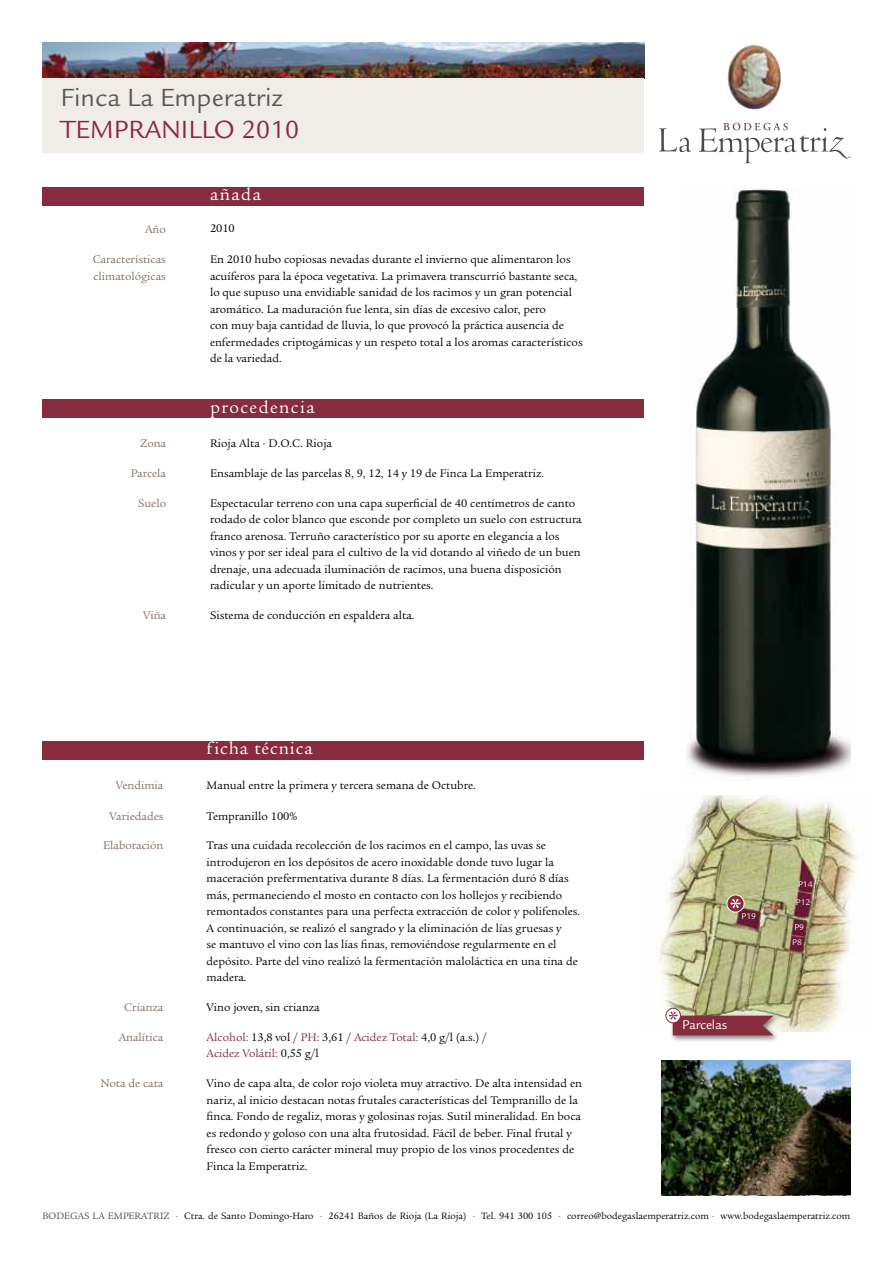
<style>
.page{position:relative;width:893px;height:1263px;background:#fff}
.page>*{position:absolute;margin:0;border:0;box-sizing:border-box;transform-origin:0 0}
.t1{font:27px "Legacy Sans ITC Std";color:#58585a}
.t2{font:27px "Legacy Sans ITC Std";color:#872b3f}
.t3{font:18px "Legacy Serif ITC Pro";letter-spacing:.08em;color:#fff}
.t4{font:18px "Legacy Serif ITC Pro";letter-spacing:.05em;color:#fff}
.t5{font:13.8px "Legacy Sans ITC Std";letter-spacing:-.015em;color:#fff}
.t6{font:12px/16.5px "Legacy Serif ITC Pro";color:#000}
.t7{font:12px/16.5px "Legacy Serif ITC Pro";color:#866d63}
.t8{font:12px/16.5px "Legacy Serif ITC Pro";color:#872b3f}
.t9{font:10.05px "Legacy Serif ITC Pro";color:#000}
.t10{font:9px/15.3px "Legacy Sans ITC Std";color:#fff}
.s1{color:#000}
.s2{color:#4b4b4d}
.s3{color:#872b3f}
</style>
<div class="page">
<div style="left:43px;top:187px;width:601px;height:19px;background:#872b3f"></div>
<div style="left:43px;top:399px;width:601px;height:19px;background:#872b3f"></div>
<div style="left:43px;top:741px;width:601px;height:19px;background:#872b3f"></div>
<img style="left:43px;top:43px;width:601px;height:35px">
<img style="left:659px;top:795px;width:198px;height:236px">
<img style="left:727px;top:45px;width:54px;height:65px">
<svg style="left:659px;top:128px;width:33px;height:24px"></svg>
<svg style="left:699px;top:123px;width:151px;height:40px"></svg>
<svg style="left:727px;top:895px;width:17px;height:17px"></svg>
<div style="left:726px;top:894px;width:19px;height:18px;border:1px solid #fff;border-radius:50%"></div>
<svg style="left:730px;top:899px;width:11px;height:9px"></svg>
<div style="left:43px;top:78px;width:601px;height:75px;background:#f0ede9"></div>
<img style="left:661px;top:1060px;width:189px;height:135px">
<img style="left:687px;top:187px;width:163px;height:590px">
<div style="left:670px;top:1013px;width:110px;height:29px;background:#000;opacity:.52"></div>
<svg style="left:666px;top:1008px;width:14px;height:15px"></svg>
<div style="left:665px;top:1008px;width:16px;height:15px;border:1px solid #872b3f;border-radius:50%"></div>
<svg style="left:669px;top:1012px;width:104px;height:23px;background:#97505b"></svg>
<h1 class="t1" style="left:60px;top:82px;width:223px">Finca La Emperatriz</h1>
<h1 class="t2" style="left:60px;top:114px;width:241px">TEMPRANILLO 2010</h1>
<p class="t7" style="left:145px;top:221px;width:22px">Año</p>
<h2 class="t3" style="left:210px;top:183px;width:53px">añada</h2>
<p class="t6" style="left:210px;top:220px;width:26px">2010</p>
<p class="t7" style="left:93px;top:251px;width:75px">Características climatológicas</p>
<p class="t6" style="left:210px;top:251px;width:374px">En 2010 hubo copiosas nevadas durante el invierno que alimentaron los acuíferos para la época vegetativa. La primavera transcurrió bastante seca, lo que supuso una envidiable sanidad de los racimos y un gran potencial aromático. La maduración fue lenta, sin días de excesivo calor, pero<br>con muy baja cantidad de lluvia, lo que provocó la práctica ausencia de enfermedades criptogámicas y un respeto total a los aromas característicos de la variedad.</p>
<p class="t7" style="left:140px;top:435px;width:28px">Zona</p>
<h2 class="t3" style="left:210px;top:396px;width:106px">procedencia</h2>
<p class="t6" style="left:210px;top:435px;width:123px">Rioja Alta · D.O.C. Rioja</p>
<p class="t7" style="left:131px;top:465px;width:37px">Parcela</p>
<p class="t6" style="left:210px;top:465px;width:336px">Ensamblaje de las parcelas 8, 9, 12, 14 y 19 de Finca La Emperatriz.</p>
<p class="t7" style="left:138px;top:494px;width:30px">Suelo</p>
<p class="t6" style="left:210px;top:494px;width:373px">Espectacular terreno con una capa superficial de 40 centímetros de canto rodado de color blanco que esconde por completo un suelo con estructura franco arenosa. Terruño característico por su aporte en elegancia a los vinos y por ser ideal para el cultivo de la vid dotando al viñedo de un buen drenaje, una adecuada iluminación de racimos, una buena disposición radicular y un aporte limitado de nutrientes.</p>
<p class="t7" style="left:143px;top:607px;width:25px">Viña</p>
<p class="t6" style="left:210px;top:607px;width:206px">Sistema de conducción en espaldera alta.</p>
<h2 class="t4" style="left:207px;top:738px;width:108px">ficha técnica</h2>
<p class="t7" style="left:116px;top:777px;width:49px">Vendimia</p>
<p class="t6" style="left:207px;top:777px;width:271px">Manual entre la primera y tercera semana de Octubre.</p>
<p class="t7" style="left:110px;top:807px;width:55px">Variedades</p>
<p class="t6" style="left:207px;top:807px;width:92px">Tempranillo 100%</p>
<p class="t7" style="left:103px;top:837px;width:62px">Elaboración</p>
<p class="t6" style="left:207px;top:837px;width:375px">Tras una cuidada recolección de los racimos en el campo, las uvas se introdujeron en los depósitos de acero inoxidable donde tuvo lugar la maceración prefermentativa durante 8 días. La fermentación duró 8 días más, permaneciendo el mosto en contacto con los hollejos y recibiendo remontados constantes para una perfecta extracción de color y polifenoles.<br>A continuación, se realizó el sangrado y la eliminación de lías gruesas y<br>se mantuvo el vino con las lías finas, removiéndose regularmente en el depósito. Parte del vino realizó la fermentación maloláctica en una tina de madera.</p>
<p class="t7" style="left:124px;top:999px;width:41px">Crianza</p>
<p class="t6" style="left:207px;top:999px;width:115px">Vino joven, sin crianza</p>
<p class="t7" style="left:119px;top:1029px;width:46px">Analítica</p>
<p class="t8" style="left:207px;top:1029px;width:282px">Alcohol: <span class="s1">13,8 vol /</span> PH: <span class="s1">3,61 /</span> Acidez Total: <span class="s1">4,0 g/l (a.s.) /<br></span>Acidez Volátil: <span class="s1">0,55 g/l</span></p>
<p class="t7" style="left:100px;top:1075px;width:65px">Nota de cata</p>
<p class="t6" style="left:207px;top:1075px;width:377px">Vino de capa alta, de color rojo violeta muy atractivo. De alta intensidad en nariz, al inicio destacan notas frutales características del Tempranillo de la finca. Fondo de regaliz, moras y golosinas rojas. Sutil mineralidad. En boca es redondo y goloso con una alta frutosidad. Fácil de beber. Final frutal y fresco con cierto carácter mineral muy propio de los vinos procedentes de Finca la Emperatriz.</p>
<p class="t9" style="left:43px;top:1210px;width:809px"><span class="s2">BODEGAS LA EMPERATRIZ ·</span> Ctra. de Santo Domingo-Haro <span class="s3">·</span> 26241 Baños de Rioja (La Rioja) <span class="s3">·</span> Tel. 941 300 105 <span class="s3">·</span> correo@bodegaslaemperatriz.com <span class="s3">·</span> www.bodegaslaemperatriz.com</p>
<p class="t10" style="left:796px;top:876px;width:18px;line-height:17.4px">P14<br>P12</p>
<p class="t10" style="left:742px;top:909px;width:16px">P19</p>
<p class="t10" style="left:792px;top:919px;width:13px">P9<br>P8</p>
<p class="t5" style="left:682px;top:1017px;width:46px">Parcelas</p>
</div>
